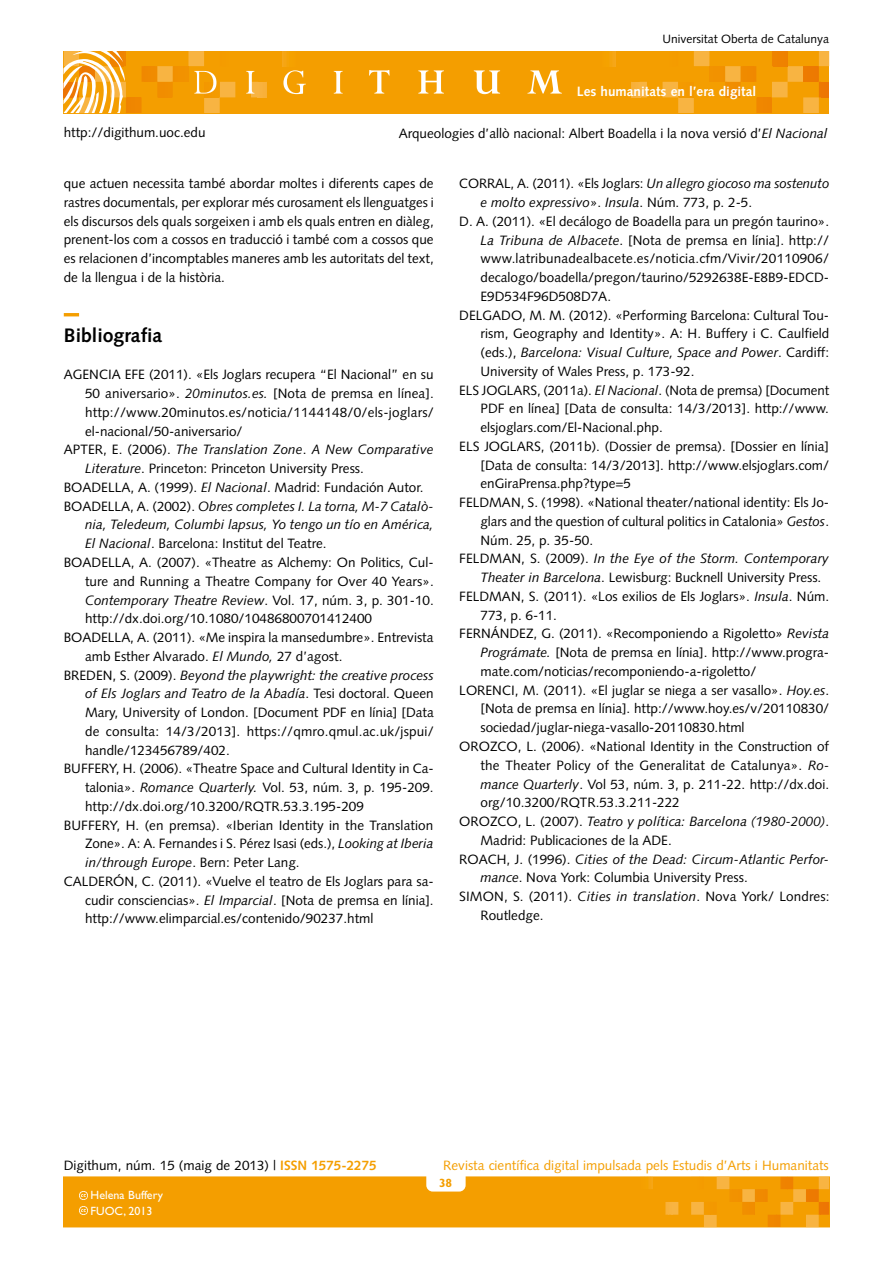
<style>
.page{position:relative;width:893px;height:1263px;background:#fff}
.page>*{position:absolute;margin:0;border:0;box-sizing:border-box;transform-origin:0 0}
.t1{font:700 19.5px "Syntax LT";color:#000}
.t2{font:13.5px/18.8px "Syntax LT";color:#000;text-align:justify}
.t3{font:italic 13.5px "Syntax LT";color:#000}
.t4{font:13.5px "Syntax LT";color:#f49e00}
.t5{font:700 13.5px "Syntax LT";color:#fff}
.t6{font:12px "Syntax LT";color:#000}
.t7{font:12px/15.8px "Gill Sans";color:#fff}
.t8{font:700 12px "Gill Sans";color:#f49e00}
.s1{font-style:italic}
.s2{font-style:normal}
.s3{font-weight:700;color:#f49e00}
</style>
<div class="page">
<div style="left:64px;top:51px;width:765px;height:62px;background:#f49e00"></div>
<hr style="left:267px;top:51px;width:1px;height:62px;background:#f7af35">
<hr style="left:630px;top:51px;width:1px;height:62px;background:#f7af35">
<hr style="left:616px;top:51px;width:2px;height:62px;background:#f6a81e">
<svg style="left:610px;top:51px;width:6px;height:15px"></svg>
<svg style="left:631px;top:51px;width:198px;height:62px"></svg>
<svg style="left:64px;top:51px;width:203px;height:62px"></svg>
<svg style="left:282px;top:51px;width:24px;height:43px"></svg>
<svg style="left:334px;top:71px;width:9px;height:23px"></svg>
<svg style="left:369px;top:70px;width:21px;height:24px"></svg>
<svg style="left:418px;top:70px;width:26px;height:24px"></svg>
<svg style="left:474px;top:70px;width:26px;height:24px"></svg>
<svg style="left:527px;top:70px;width:35px;height:24px"></svg>
<hr style="left:829px;top:1177px;width:1px;height:50px;background:#ec7405">
<svg style="left:64px;top:1177px;width:765px;height:50px;background:#f49f06"></svg>
<hr style="left:64px;top:313px;width:15px;height:3px;background:#f49e00">
<p class="t6" style="left:662px;top:32px;width:168px">Universitat Oberta de Catalunya</p>
<p class="t5" style="left:577px;top:84px;width:181px">Les humanitats en l’era digital</p>
<p class="t2" style="left:64px;top:123px;width:143px">http://digithum.uoc.edu</p>
<p class="t2" style="left:399px;top:124px;width:430px">Arqueologies d’allò nacional: Albert Boadella i la nova versió d’<span class="s1">El Nacional</span></p>
<p class="t2" style="left:64px;top:174px;width:372px">que actuen necessita també abordar moltes i diferents capes de rastres documentals, per explorar més curosament els llenguatges i els discursos dels quals sorgeixen i amb els quals entren en diàleg, prenent-los com a cossos en traducció i també com a cossos que es relacionen d’incomptables maneres amb les autoritats del text, de la llengua i de la història.</p>
<p class="t1" style="left:64px;top:324px;width:100px">Bibliografia</p>
<p class="t2" style="left:64px;top:365px;width:371px">AGENCIA EFE (2011). «Els Joglars recupera “El Nacional” en su</p>
<p class="t2" style="left:85px;top:384px;width:350px">50 aniversario». <span class="s1">20minutos.es.</span> [Nota de premsa en línea].</p>
<p class="t2" style="left:85px;top:403px;width:350px">http://www.20minutos.es/noticia/1144148/0/els-joglars/</p>
<p class="t2" style="left:85px;top:422px;width:159px">el-nacional/50-aniversario/</p>
<p class="t3" style="left:64px;top:442px;width:371px"><span class="s2">APTER, E. (2006).</span> The Translation Zone<span class="s2">.</span> A New Comparative</p>
<p class="t2" style="left:85px;top:459px;width:280px"><span class="s1">Literature</span>. Princeton: Princeton University Press.</p>
<p class="t2" style="left:64px;top:478px;width:361px">BOADELLA, A. (1999). <span class="s1">El Nacional</span>. Madrid: Fundación Autor.</p>
<p class="t3" style="left:64px;top:498px;width:371px"><span class="s2">BOADELLA, A. (2002).</span> Obres completes I. La torna, M-7 Catalò-</p>
<p class="t3" style="left:85px;top:517px;width:350px">nia, Teledeum, Columbi lapsus, Yo tengo un tío en América,</p>
<p class="t2" style="left:85px;top:534px;width:243px"><span class="s1">El Nacional</span>. Barcelona: Institut del Teatre.</p>
<p class="t2" style="left:64px;top:553px;width:371px">BOADELLA, A. (2007). «Theatre as Alchemy: On Politics, Cul-</p>
<p class="t2" style="left:85px;top:572px;width:350px">ture and Running a Theatre Company for Over 40 Years».</p>
<p class="t3" style="left:85px;top:592px;width:350px">Contemporary Theatre Review<span class="s2">. Vol. 17, núm. 3, p. 301-10.</span></p>
<p class="t2" style="left:85px;top:609px;width:289px">http://dx.doi.org/10.1080/10486800701412400</p>
<p class="t2" style="left:64px;top:628px;width:371px">BOADELLA, A. (2011). «Me inspira la mansedumbre». Entrevista</p>
<p class="t2" style="left:85px;top:647px;width:259px">amb Esther Alvarado. <span class="s1">El Mundo,</span> 27 d’agost.</p>
<p class="t3" style="left:64px;top:667px;width:371px"><span class="s2">BREDEN, S. (2009).</span> Beyond the playwright: the creative process</p>
<p class="t3" style="left:85px;top:686px;width:350px">of Els Joglars and Teatro de la Abadía<span class="s2">. Tesi doctoral. Queen</span></p>
<p class="t2" style="left:85px;top:703px;width:350px">Mary, University of London. [Document PDF en línia] [Data</p>
<p class="t2" style="left:85px;top:722px;width:350px">de consulta: 14/3/2013]. https://qmro.qmul.ac.uk/jspui/</p>
<p class="t2" style="left:85px;top:740px;width:146px">handle/123456789/402.</p>
<p class="t2" style="left:64px;top:759px;width:371px">BUFFERY, H. (2006). «Theatre Space and Cultural Identity in Ca-</p>
<p class="t2" style="left:85px;top:778px;width:350px">talonia». <span class="s1">Romance Quarterly.</span> Vol. 53, núm. 3, p. 195-209.</p>
<p class="t2" style="left:85px;top:797px;width:280px">http://dx.doi.org/10.3200/RQTR.53.3.195-209</p>
<p class="t2" style="left:64px;top:815px;width:371px">BUFFERY, H. (en premsa). «Iberian Identity in the Translation</p>
<p class="t2" style="left:85px;top:834px;width:350px">Zone». A: A. Fernandes i S. Pérez Isasi (eds.), <span class="s1">Looking at Iberia</span></p>
<p class="t3" style="left:85px;top:854px;width:216px">in/through Europe<span class="s2">. Bern: Peter Lang.</span></p>
<p class="t2" style="left:64px;top:872px;width:371px">CALDERÓN, C. (2011). «Vuelve el teatro de Els Joglars para sa-</p>
<p class="t2" style="left:85px;top:890px;width:350px">cudir consciencias». <span class="s1">El Imparcial</span>. [Nota de premsa en línia].</p>
<p class="t2" style="left:85px;top:909px;width:290px">http://www.elimparcial.es/contenido/90237.html</p>
<p class="t2" style="left:459px;top:174px;width:372px">CORRAL, A. (2011). «Els Joglars: <span class="s1">Un allegro giocoso ma sostenuto</span></p>
<p class="t3" style="left:480px;top:195px;width:273px">e molto expressivo<span class="s2">».</span> Insula<span class="s2">. Núm. 773, p. 2-5.</span></p>
<p class="t2" style="left:459px;top:212px;width:371px">D. A. (2011). «El decálogo de Boadella para un pregón taurino».</p>
<p class="t2" style="left:480px;top:231px;width:350px"><span class="s1">La Tribuna de Albacete</span>. [Nota de premsa en línia]. http://</p>
<p class="t2" style="left:480px;top:249px;width:350px">www.latribunadealbacete.es/noticia.cfm/Vivir/20110906/</p>
<p class="t2" style="left:480px;top:268px;width:350px">decalogo/boadella/pregon/taurino/5292638E-E8B9-EDCD-</p>
<p class="t2" style="left:480px;top:287px;width:132px">E9D534F96D508D7A.</p>
<p class="t2" style="left:459px;top:306px;width:371px">DELGADO, M. M. (2012). «Performing Barcelona: Cultural Tou-</p>
<p class="t2" style="left:480px;top:324px;width:350px">rism, Geography and Identity». A: H. Buffery i C. Caulfield</p>
<p class="t3" style="left:480px;top:345px;width:350px"><span class="s2">(eds.),</span> Barcelona: Visual Culture, Space and Power<span class="s2">. Cardiff:</span></p>
<p class="t2" style="left:480px;top:362px;width:215px">University of Wales Press, p. 173-92.</p>
<p class="t2" style="left:459px;top:381px;width:371px">ELS JOGLARS, (2011a). <span class="s1">El Nacional</span>. (Nota de premsa) [Document</p>
<p class="t2" style="left:480px;top:399px;width:350px">PDF en línea] [Data de consulta: 14/3/2013]. http://www.</p>
<p class="t2" style="left:480px;top:418px;width:184px">elsjoglars.com/El-Nacional.php.</p>
<p class="t2" style="left:459px;top:437px;width:371px">ELS JOGLARS, (2011b). (Dossier de premsa). [Dossier en línia]</p>
<p class="t2" style="left:480px;top:456px;width:350px">[Data de consulta: 14/3/2013]. http://www.elsjoglars.com/</p>
<p class="t2" style="left:480px;top:474px;width:152px">enGiraPrensa.php?type=5</p>
<p class="t2" style="left:459px;top:493px;width:371px">FELDMAN, S. (1998). «National theater/national identity: Els Jo-</p>
<p class="t2" style="left:480px;top:512px;width:350px">glars and the question of cultural politics in Catalonia» <span class="s1">Gestos</span>.</p>
<p class="t2" style="left:480px;top:531px;width:114px">Núm. 25, p. 35-50.</p>
<p class="t3" style="left:459px;top:551px;width:371px"><span class="s2">FELDMAN, S. (2009).</span> In the Eye of the Storm. Contemporary</p>
<p class="t2" style="left:480px;top:568px;width:342px"><span class="s1">Theater in Barcelona</span>. Lewisburg: Bucknell University Press.</p>
<p class="t2" style="left:459px;top:587px;width:371px">FELDMAN, S. (2011). «Los exilios de Els Joglars». <span class="s1">Insula</span>. Núm.</p>
<p class="t2" style="left:480px;top:606px;width:78px">773, p. 6-11.</p>
<p class="t2" style="left:459px;top:624px;width:371px">FERNÁNDEZ, G. (2011). «Recomponiendo a Rigoletto» <span class="s1">Revista</span></p>
<p class="t2" style="left:480px;top:643px;width:350px"><span class="s1">Prográmate.</span> [Nota de premsa en línia]. http://www.progra-</p>
<p class="t2" style="left:480px;top:662px;width:277px">mate.com/noticias/recomponiendo-a-rigoletto/</p>
<p class="t2" style="left:459px;top:681px;width:371px">LORENCI, M. (2011). «El juglar se niega a ser vasallo». <span class="s1">Hoy.es</span>.</p>
<p class="t2" style="left:480px;top:699px;width:350px">[Nota de premsa en línia]. http://www.hoy.es/v/20110830/</p>
<p class="t2" style="left:480px;top:718px;width:266px">sociedad/juglar-niega-vasallo-20110830.html</p>
<p class="t2" style="left:459px;top:737px;width:371px">OROZCO, L. (2006). «National Identity in the Construction of</p>
<p class="t2" style="left:480px;top:756px;width:350px">the Theater Policy of the Generalitat de Catalunya». <span class="s1">Ro-</span></p>
<p class="t2" style="left:480px;top:774px;width:350px"><span class="s1">mance Quarterly</span>. Vol 53, núm. 3, p. 211-22. http://dx.doi.</p>
<p class="t2" style="left:480px;top:793px;width:201px">org/10.3200/RQTR.53.3.211-222</p>
<p class="t3" style="left:459px;top:813px;width:371px"><span class="s2">OROZCO, L. (2007).</span> Teatro y política: Barcelona (1980-2000)<span class="s2">.</span></p>
<p class="t2" style="left:480px;top:831px;width:193px">Madrid: Publicaciones de la ADE.</p>
<p class="t3" style="left:459px;top:851px;width:371px"><span class="s2">ROACH, J. (1996).</span> Cities of the Dead: Circum-Atlantic Perfor-</p>
<p class="t2" style="left:480px;top:868px;width:269px"><span class="s1">mance</span>. Nova York: Columbia University Press.</p>
<p class="t2" style="left:459px;top:887px;width:372px">SIMON, S. (2011). <span class="s1">Cities in translation</span>. Nova York/ Londres:</p>
<p class="t2" style="left:480px;top:906px;width:65px">Routledge.</p>
<p class="t2" style="left:64px;top:1156px;width:314px">Digithum, núm. 15 (maig de 2013) | <span class="s3">ISSN 1575-2275</span></p>
<p class="t4" style="left:443px;top:1157px;width:387px">Revista científica digital impulsada pels Estudis d’Arts i Humanitats</p>
<p class="t8" style="left:439px;top:1176px;width:15px">38</p>
<p class="t7" style="left:91px;top:1187px;width:74px">Helena Buffery<br>FUOC, 2013</p>
</div>
